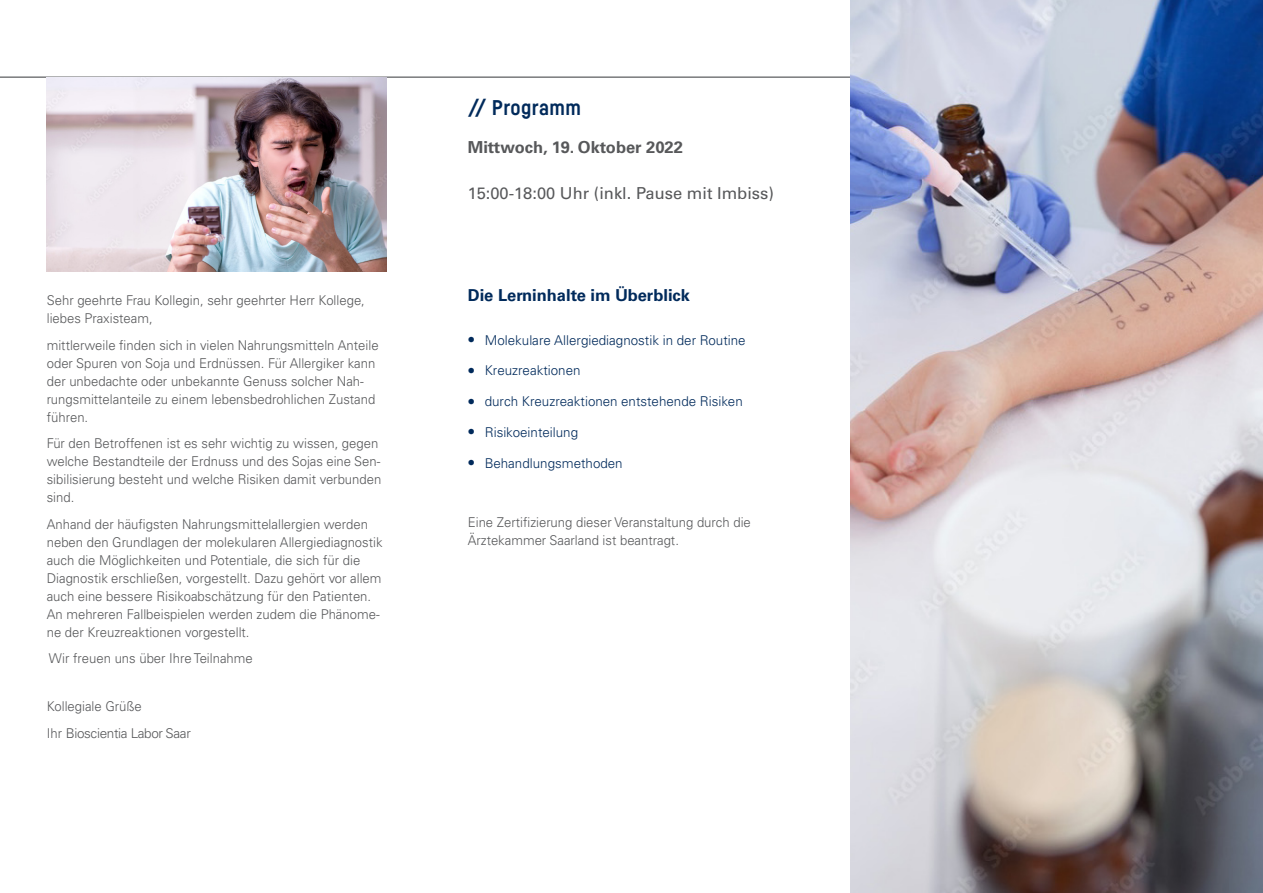
<style>
.page{position:relative;width:1263px;height:893px;background:#fff}
.page>*{position:absolute;margin:0;border:0;box-sizing:border-box;transform-origin:0 0}
.t1{font:700 21px "Fabrikat";letter-spacing:.02em;color:#002a5b}
.t2{font:16.5px "Univers LT Pro 55 Roman";color:#57585a}
.t3{font:700 16.5px "Univers LT Pro 65";color:#002a5b}
.t4{font:700 16.5px "Univers LT Pro 65";color:#57585a}
.t5{font:300 13.5px/18px "Univers LT Pro 45";color:#57585a}
.t6{font:300 13.5px "Univers LT Pro 45";color:#002a5b}
.t7{font:300 13.5px/26.5px "Univers LT Pro 45";letter-spacing:-.025em;color:#57585a}
</style>
<div class="page">
<hr style="left:0;top:77px;width:1263px;height:1px;background:#57585a">
<img style="left:47px;top:78px;width:340px;height:193px">
<img style="left:850px;top:0;width:413px;height:893px">
<p class="t5" style="left:47px;top:291px;width:320px">Sehr geehrte Frau Kollegin, sehr geehrter Herr Kollege, liebes Praxisteam,</p>
<p class="t5" style="left:47px;top:336px;width:333px">mittlerweile finden sich in vielen Nahrungsmitteln Anteile oder Spuren von Soja und Erdnüssen. Für Allergiker kann der unbedachte oder unbekannte Genuss solcher Nah&shy;rungsmittelanteile zu einem lebensbedrohlichen Zustand führen.</p>
<p class="t5" style="left:47px;top:434px;width:336px">Für den Betroffenen ist es sehr wichtig zu wissen, gegen welche Bestandteile der Erdnuss und des Sojas eine Sen&shy;sibilisierung besteht und welche Risiken damit verbunden sind.</p>
<p class="t5" style="left:47px;top:515px;width:337px">Anhand der häufigsten Nahrungsmittelallergien werden neben den Grundlagen der molekularen Allergiediagnostik auch die Möglichkeiten und Potentiale, die sich für die Diagnostik erschließen, vorgestellt. Dazu gehört vor allem auch eine bessere Risikoabschätzung für den Patienten.<br>An mehreren Fallbeispielen werden zudem die Phänome&shy;ne der Kreuzreaktionen vorgestellt.</p>
<p class="t5" style="left:49px;top:649px;width:205px">Wir freuen uns über Ihre Teilnahme</p>
<p class="t7" style="left:47px;top:693px;width:146px">Kollegiale Grüße<br>Ihr Bioscientia Labor Saar</p>
<h1 class="t1" style="left:468px;top:95px;width:115px">// Programm</h1>
<p class="t4" style="left:468px;top:137px;width:217px">Mittwoch, 19. Oktober 2022</p>
<p class="t2" style="left:468px;top:184px;width:308px">15:00-18:00 Uhr (inkl. Pause mit Imbiss)</p>
<p class="t3" style="left:468px;top:285px;width:224px">Die Lerninhalte im Überblick</p>
<p class="t6" style="left:485px;top:331px;width:262px">Molekulare Allergiediagnostik in der Routine</p>
<p class="t6" style="left:485px;top:362px;width:97px">Kreuzreaktionen</p>
<p class="t6" style="left:485px;top:393px;width:259px">durch Kreuzreaktionen entstehende Risiken</p>
<p class="t6" style="left:485px;top:424px;width:95px">Risikoeinteilung</p>
<p class="t6" style="left:485px;top:455px;width:139px">Behandlungsmethoden</p>
<p class="t5" style="left:468px;top:513px;width:285px">Eine Zertifizierung dieser Veranstaltung durch die<br>Ärztekammer Saarland ist beantragt.</p>
</div>
